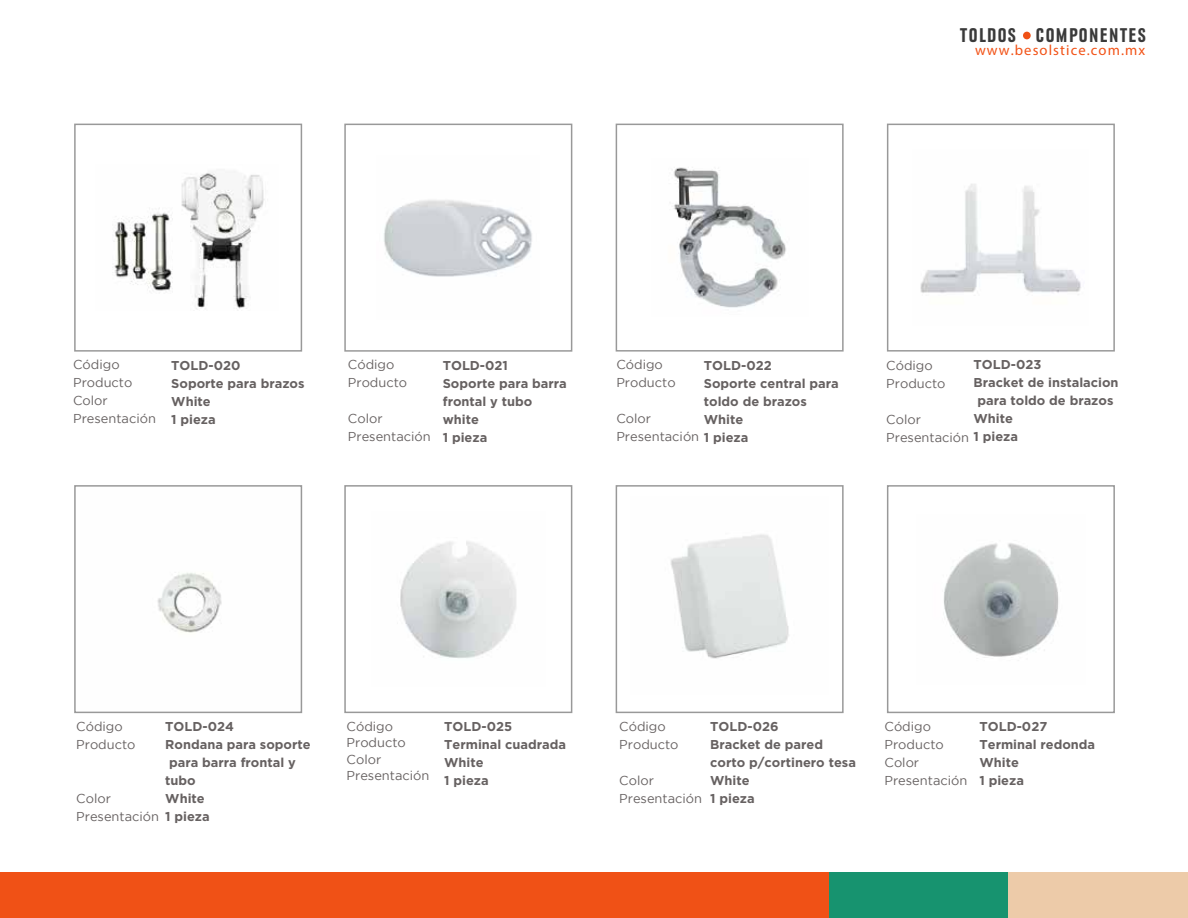
<style>
.page{position:relative;width:1188px;height:918px;background:#fff}
.page>*{position:absolute;margin:0;border:0;box-sizing:border-box;transform-origin:0 0}
.t1{font:700 condensed 20.7px "URW Grotesk TOT";letter-spacing:.07em;color:#3a3a3a}
.t2{font:14.7px "Myriad Pro";letter-spacing:.075em;color:#f25216}
.t3{font:700 12.9px/18px "Gotham";color:#666161}
.t4{font:12.9px/18px "Gotham";color:#666161}
.s1{font-weight:700}
</style>
<div class="page">
<img style="left:400px;top:541px;width:116px;height:117px">
<img style="left:157px;top:573px;width:65px;height:60px">
<img style="left:920px;top:184px;width:161px;height:111px">
<img style="left:674px;top:167px;width:112px;height:141px">
<img style="left:384px;top:200px;width:148px;height:77px">
<img style="left:114px;top:171px;width:151px;height:138px">
<div style="left:0;top:872px;width:829px;height:46px;background:#f05116"></div>
<div style="left:829px;top:872px;width:179px;height:46px;background:#17936f"></div>
<div style="left:1008px;top:872px;width:180px;height:46px;background:#edcba9"></div>
<div style="left:74px;top:124px;width:228px;height:228px;border:2px solid #999"></div>
<div style="left:344px;top:124px;width:228px;height:228px;border:2px solid #999"></div>
<div style="left:616px;top:124px;width:228px;height:228px;border:2px solid #999"></div>
<div style="left:887px;top:124px;width:228px;height:228px;border:2px solid #999"></div>
<div style="left:887px;top:485px;width:228px;height:228px;border:2px solid #999"></div>
<div style="left:616px;top:485px;width:228px;height:228px;border:2px solid #999"></div>
<div style="left:344px;top:485px;width:228px;height:228px;border:2px solid #999"></div>
<div style="left:74px;top:485px;width:228px;height:228px;border:2px solid #999"></div>
<div style="left:1023px;top:32px;width:8px;height:7px;background:#f05116;border-radius:50%"></div>
<img style="left:670px;top:534px;width:119px;height:125px">
<img style="left:943px;top:543px;width:116px;height:115px">
<h1 class="t1" style="left:960px;top:24px;width:187px">TOLDOS - COMPONENTES</h1>
<p class="t2" style="left:975px;top:41px;width:172px">www.besolstice.com.mx</p>
<p class="t4" style="left:73px;top:356px;width:84px">Código<br>Producto<br>Color<br>Presentación</p>
<p class="t4" style="left:348px;top:356px;width:61px">Código<br>Producto</p>
<p class="t4" style="left:616px;top:356px;width:61px">Código<br>Producto</p>
<p class="t4" style="left:616px;top:410px;width:36px">Color</p>
<p class="t3" style="left:171px;top:356px;width:135px">TOLD-020<br>Soporte para brazos<br>White<br>1 pieza</p>
<p class="t3" style="left:443px;top:356px;width:126px">TOLD-021<br>Soporte para barra frontal y tubo white<br>1 pieza</p>
<p class="t3" style="left:704px;top:357px;width:69px">TOLD-022</p>
<p class="t3" style="left:704px;top:375px;width:136px">Soporte central para</p>
<p class="t3" style="left:704px;top:393px;width:104px">toldo de brazos</p>
<p class="t3" style="left:704px;top:411px;width:41px">White</p>
<p class="t4" style="left:616px;top:428px;width:134px">Presentación <span class="s1">1 pieza</span></p>
<p class="t4" style="left:348px;top:410px;width:84px">Color<br>Presentación</p>
<p class="t4" style="left:886px;top:356px;width:61px">Código<br>Producto</p>
<p class="t4" style="left:886px;top:410px;width:36px">Color</p>
<p class="t3" style="left:974px;top:356px;width:69px">TOLD-023</p>
<p class="t3" style="left:974px;top:374px;width:147px">Bracket de instalacion</p>
<p class="t3" style="left:977px;top:392px;width:138px">para toldo de brazos</p>
<p class="t3" style="left:974px;top:410px;width:41px">White</p>
<p class="t4" style="left:886px;top:428px;width:133px">Presentación <span class="s1">1 pieza</span></p>
<p class="t4" style="left:76px;top:717px;width:61px">Código<br>Producto</p>
<p class="t3" style="left:165px;top:717px;width:147px">TOLD-024<br>Rondana para soporte para barra frontal y tubo<br>White<br>1 pieza</p>
<p class="t4" style="left:76px;top:789px;width:84px">Color<br>Presentación</p>
<p class="t4" style="left:347px;top:718px;width:84px;line-height:16.5px">Código<br>Producto<br>Color<br>Presentación</p>
<p class="t4" style="left:619px;top:717px;width:61px">Código<br>Producto</p>
<p class="t3" style="left:444px;top:718px;width:123px">TOLD-025<br>Terminal cuadrada<br>White<br>1 pieza</p>
<p class="t4" style="left:619px;top:771px;width:84px">Color<br>Presentación</p>
<p class="t4" style="left:885px;top:717px;width:84px">Código<br>Producto<br>Color<br>Presentación</p>
<p class="t3" style="left:710px;top:717px;width:147px">TOLD-026<br>Bracket de pared corto p/cortinero tesa<br>White<br>1 pieza</p>
<p class="t3" style="left:980px;top:717px;width:117px">TOLD-027<br>Terminal redonda<br>White<br>1 pieza</p>
</div>
